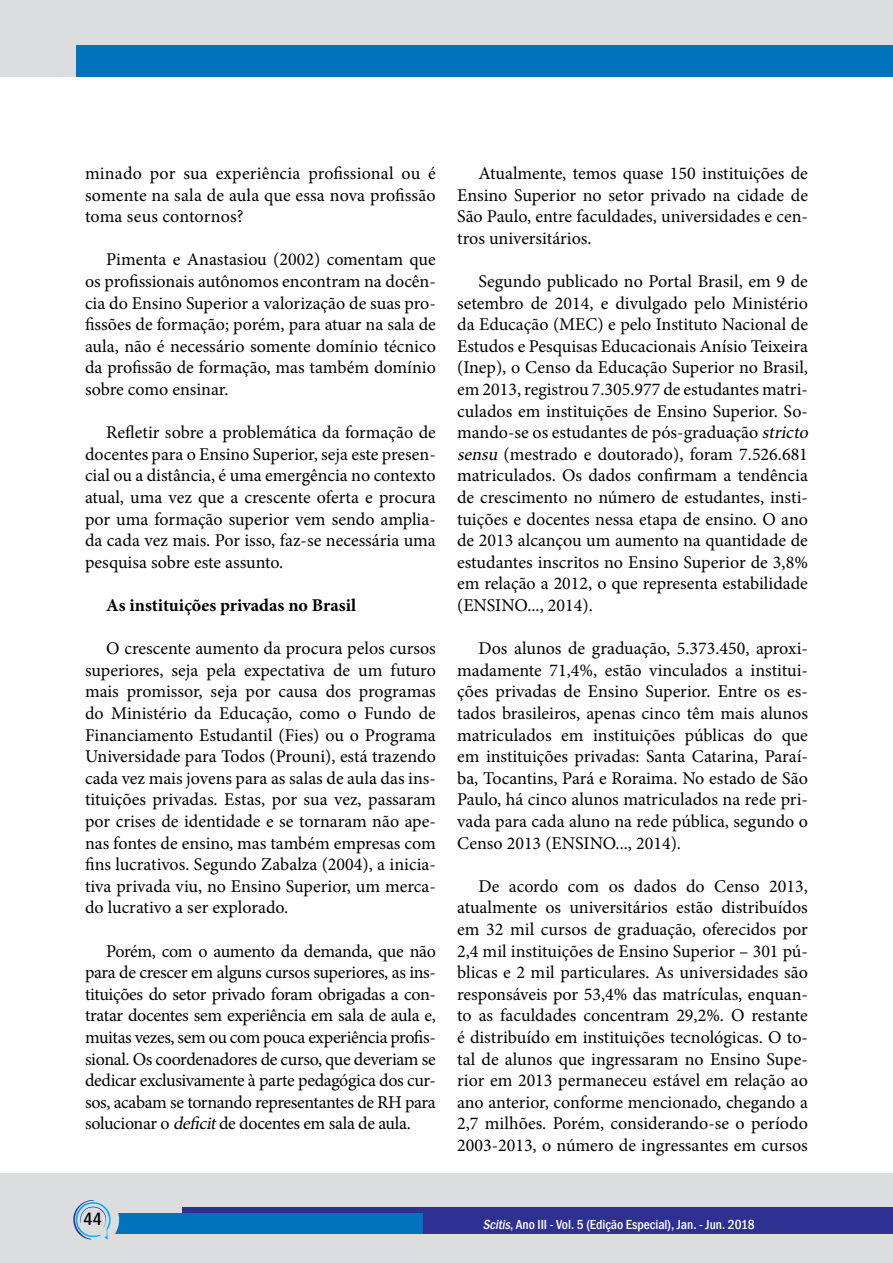
<style>
.page{position:relative;width:893px;height:1263px;background:#fff}
.page>*{position:absolute;margin:0;border:0;box-sizing:border-box;transform-origin:0 0}
.t1{font:18px/21.6px "Minion Pro";color:#000;text-align:justify}
.t2{font:700 18px "Minion Pro";color:#000}
.t3{font:500 condensed 18px "Franklin Gothic";color:#000}
.t4{font:500 condensed 13.5px "Franklin Gothic";color:#fff}
.s1{font-style:italic}
</style>
<div class="page">
<div style="left:0;top:0;width:893px;height:77px;background:#dcddde"></div>
<div style="left:77px;top:45px;width:816px;height:32px;background:#0073bc"></div>
<div style="left:0;top:1174px;width:893px;height:89px;background:#dcddde"></div>
<div style="left:182px;top:1208px;width:711px;height:26px;background:#2e3092"></div>
<div style="left:115px;top:1214px;width:308px;height:20px;background:#0073bc"></div>
<svg style="left:73px;top:1200px;width:46px;height:40px"></svg>
<p class="t1" style="left:85px;top:162px;width:352px">minado por sua experiência profissional ou é somente na sala de aula que essa nova profissão toma seus contornos?</p>
<p class="t1" style="left:85px;top:249px;width:352px;text-indent:21px">Pimenta e Anastasiou (2002) comentam que os profissionais autônomos encontram na docên&shy;cia do Ensino Superior a valorização de suas pro&shy;fissões de formação; porém, para atuar na sala de aula, não é necessário somente domínio técnico da profissão de formação, mas também domínio sobre como ensinar.</p>
<p class="t1" style="left:85px;top:422px;width:352px;text-indent:21px">Refletir sobre a problemática da formação de docentes para o Ensino Superior, seja este presen&shy;cial ou a distância, é uma emergência no contexto atual, uma vez que a crescente oferta e procura por uma formação superior vem sendo amplia&shy;da cada vez mais. Por isso, faz-se necessária uma pesquisa sobre este assunto.</p>
<p class="t2" style="left:106px;top:592px;width:251px">As instituições privadas no Brasil</p>
<p class="t1" style="left:85px;top:638px;width:352px;text-indent:21px">O crescente aumento da procura pelos cursos superiores, seja pela expectativa de um futuro mais promissor, seja por causa dos programas do Ministério da Educação, como o Fundo de Financiamento Estudantil (Fies) ou o Programa Universidade para Todos (Prouni), está trazendo cada vez mais jovens para as salas de aula das ins&shy;tituições privadas. Estas, por sua vez, passaram por crises de identidade e se tornaram não ape&shy;nas fontes de ensino, mas também empresas com fins lucrativos. Segundo Zabalza (2004), a inicia&shy;tiva privada viu, no Ensino Superior, um merca&shy;do lucrativo a ser explorado.</p>
<p class="t1" style="left:85px;top:940px;width:352px;text-indent:21px">Porém, com o aumento da demanda, que não para de crescer em alguns cursos superiores, as ins&shy;tituições do setor privado foram obrigadas a con&shy;tratar docentes sem experiência em sala de aula e, muitas vezes, sem ou com pouca experiência profis&shy;sional. Os coordenadores de curso, que deveriam se dedicar exclusivamente à parte pedagógica dos cur&shy;sos, acabam se tornando representantes de RH para solucionar o <span class="s1">deficit</span>de docentes em sala de aula.</p>
<p class="t1" style="left:457px;top:162px;width:352px;text-indent:21px">Atualmente, temos quase 150 instituições de Ensino Superior no setor privado na cidade de São Paulo, entre faculdades, universidades e cen&shy;tros universitários.</p>
<p class="t1" style="left:457px;top:270px;width:357px;text-align:left;text-indent:21px">Segundo publicado no Portal Brasil, em 9 de setembro de 2014, e divulgado pelo Ministério da Educação (MEC) e pelo Instituto Nacional de Estudos e Pesquisas Educacionais Anísio Teixeira (Inep), o Censo da Educação Superior no Brasil, em 2013, registrou 7.305.977 de estudantes matri&shy;culados em instituições de Ensino Superior. So&shy;mando-se os estudantes de pós-graduação <span class="s1">stricto sensu</span> (mestrado e doutorado), foram 7.526.681 matriculados. Os dados confirmam a tendência de crescimento no número de estudantes, insti&shy;tuições e docentes nessa etapa de ensino. O ano de 2013 alcançou um aumento na quantidade de estudantes inscritos no Ensino Superior de 3,8% em relação a 2012, o que representa estabilidade (ENSINO..., 2014).</p>
<p class="t1" style="left:457px;top:638px;width:352px;text-indent:21px">Dos alunos de graduação, 5.373.450, aproxi&shy;madamente 71,4%, estão vinculados a institui&shy;ções privadas de Ensino Superior. Entre os es&shy;tados brasileiros, apenas cinco têm mais alunos matriculados em instituições públicas do que em instituições privadas: Santa Catarina, Paraí&shy;ba, Tocantins, Pará e Roraima. No estado de São Paulo, há cinco alunos matriculados na rede pri&shy;vada para cada aluno na rede pública, segundo o Censo 2013 (ENSINO..., 2014).</p>
<p class="t1" style="left:457px;top:875px;width:352px;text-indent:21px">De acordo com os dados do Censo 2013, atualmente os universitários estão distribuídos em 32 mil cursos de graduação, oferecidos por 2,4 mil instituições de Ensino Superior – 301 pú&shy;blicas e 2 mil particulares. As universidades são responsáveis por 53,4% das matrículas, enquan&shy;to as faculdades concentram 29,2%. O restante é distribuído em instituições tecnológicas. O to&shy;tal de alunos que ingressaram no Ensino Supe&shy;rior em 2013 permaneceu estável em relação ao ano anterior, conforme mencionado, chegando a 2,7 milhões. Porém, considerando-se o período 2003-2013, o número de ingressantes em cursos</p>
<p class="t3" style="left:83px;top:1207px;width:20px">44</p>
<p class="t4" style="left:483px;top:1215px;width:273px"><span class="s1">Scitis</span>, Ano III - Vol. 5 (Edição Especial), Jan. - Jun. 2018</p>
</div>
